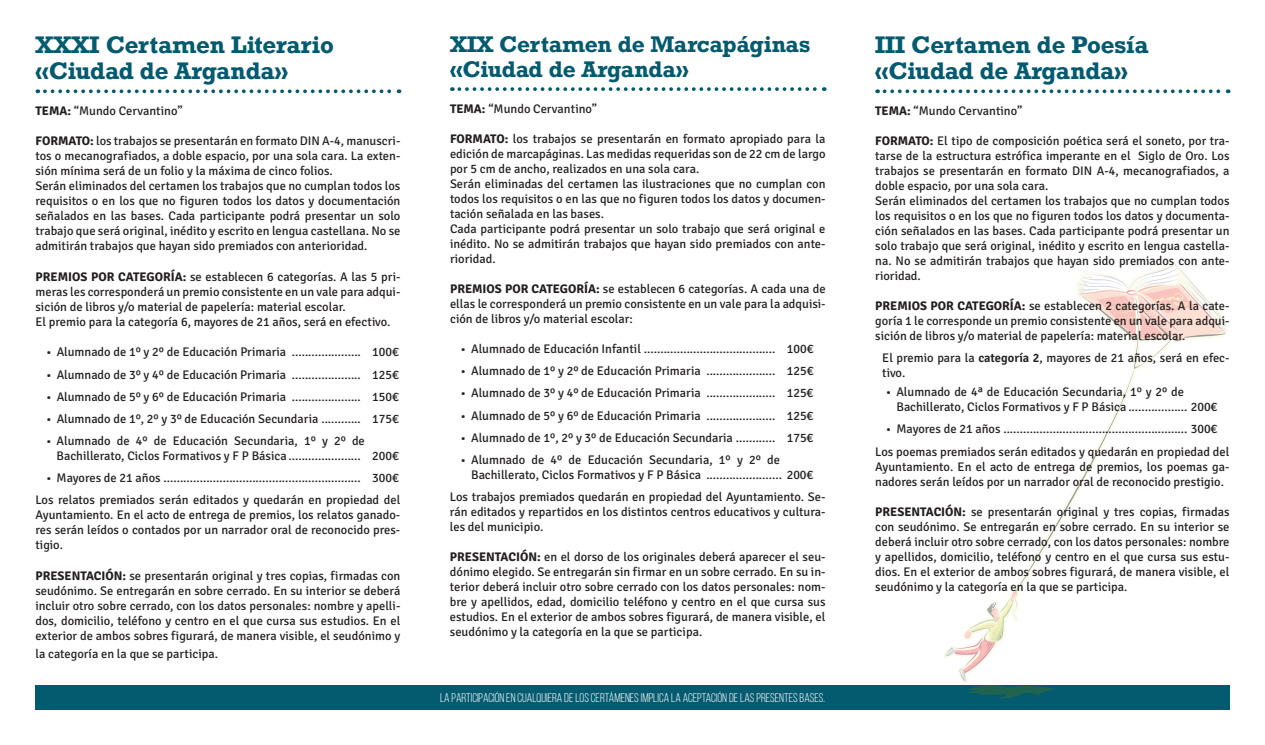
<style>
.page{position:relative;width:1265px;height:745px;background:#fff}
.page>*{position:absolute;margin:0;border:0;box-sizing:border-box;transform-origin:0 0}
.t1{font:700 22.5px/26.2px "Rockwell";color:#045a6f}
.t2{font:700 21.25px/25px "Rockwell";color:#045a6f}
.t3{font:12.5px/15px "Signika";color:#231f20}
.t4{font:12.5px "Bebas Neue";color:#fff}
.s1{font-weight:700}
.s2{font-weight:600}
</style>
<div class="page">
<svg style="left:459px;top:87px;width:366px;height:4px"></svg>
<svg style="left:45px;top:89px;width:355px;height:4px"></svg>
<div style="left:35px;top:684px;width:1195px;height:25px;background:#045a6f"></div>
<svg style="left:943px;top:261px;width:287px;height:437px"></svg>
<svg style="left:885px;top:89px;width:344px;height:4px"></svg>
<h1 class="t1" style="left:35px;top:31px;width:300px">XXXI Certamen Literario «Ciudad de Arganda»</h1>
<p class="t3" style="left:35px;top:103px;width:149px"><span class="s1">TEMA:</span> “Mundo Cervantino”</p>
<p class="t3" style="left:35px;top:133px;width:366px"><span class="s1">FORMATO:</span> los trabajos se presentarán en formato DIN A-4, manuscri&shy;tos o mecanografiados, a doble espacio, por una sola cara. La exten&shy;sión mínima será de un folio y la máxima de cinco folios.<br>Serán eliminados del certamen los trabajos que no cumplan todos los requisitos o en los que no figuren todos los datos y documentación señalados en las bases. Cada participante podrá presentar un solo trabajo que será original, inédito y escrito en lengua castellana. No se admitirán trabajos que hayan sido premiados con anterioridad.</p>
<p class="t3" style="left:35px;top:269px;width:366px"><span class="s1">PREMIOS POR CATEGORÍA:</span> se establecen 6 categorías. A las 5 pri&shy;meras les corresponderá un premio consistente en un vale para adqui&shy;sición de libros y/o material de papelería: material escolar.<br>El premio para la categoría 6, mayores de 21 años, será en efectivo.</p>
<p class="t3" style="left:46px;top:344px;width:355px">• Alumnado de 1º y 2º de Educación Primaria ..................... 100€</p>
<p class="t3" style="left:46px;top:367px;width:355px">• Alumnado de 3º y 4º de Educación Primaria ..................... 125€</p>
<p class="t3" style="left:46px;top:389px;width:355px">• Alumnado de 5º y 6º de Educación Primaria ..................... 150€</p>
<p class="t3" style="left:46px;top:411px;width:355px">• Alumnado de 1º, 2º y 3º de Educación Secundaria ............ 175€</p>
<p class="t3" style="left:57px;top:433px;width:344px;text-indent:-11px">• Alumnado de 4º de Educación Secundaria, 1º y 2º de<br>Bachillerato, Ciclos Formativos y F P Básica ...................... 200€</p>
<p class="t3" style="left:35px;top:466px;width:366px;line-height:22.1px;text-align:right">• Mayores de 21 años ............................................................ 300€<br>Los relatos premiados serán editados y quedarán en propiedad del</p>
<p class="t3" style="left:35px;top:507px;width:366px;text-align:justify">Ayuntamiento. En el acto de entrega de premios, los relatos ganado&shy;res serán leídos o contados por un narrador oral de reconocido pres&shy;tigio.</p>
<p class="t3" style="left:35px;top:568px;width:367px;text-align:justify"><span class="s1">PRESENTACIÓN:</span> se presentarán original y tres copias, firmadas con seudónimo. Se entregarán en sobre cerrado. En su interior se deberá incluir otro sobre cerrado, con los datos personales: nombre y apelli&shy;dos, domicilio, teléfono y centro en el que cursa sus estudios. En el exterior de ambos sobres figurará, de manera visible, el seudónimo y</p>
<p class="t3" style="left:35px;top:646px;width:184px">la categoría en la que se participa.</p>
<h2 class="t2" style="left:450px;top:31px;width:362px">XIX Certamen de Marcapáginas «Ciudad de Arganda»</h2>
<p class="t3" style="left:450px;top:101px;width:149px"><span class="s1">TEMA:</span> “Mundo Cervantino”</p>
<p class="t3" style="left:450px;top:131px;width:377px"><span class="s1">FORMATO:</span> los trabajos se presentarán en formato apropiado para la edición de marcapáginas. Las medidas requeridas son de 22 cm de largo por 5 cm de ancho, realizados en una sola cara.<br>Serán eliminadas del certamen las ilustraciones que no cumplan con todos los requisitos o en las que no figuren todos los datos y documen&shy;tación señalada en las bases.<br>Cada participante podrá presentar un solo trabajo que será original e inédito. No se admitirán trabajos que hayan sido premiados con ante&shy;rioridad.</p>
<p class="t3" style="left:450px;top:281px;width:377px;text-align:justify"><span class="s1">PREMIOS POR CATEGORÍA:</span> se establecen 6 categorías. A cada una de ellas le corresponderá un premio consistente en un vale para la adquisi&shy;ción de libros y/o material escolar:</p>
<p class="t3" style="left:461px;top:341px;width:355px">• Alumnado de Educación Infantil ........................................ 100€</p>
<p class="t3" style="left:461px;top:363px;width:355px">• Alumnado de 1º y 2º de Educación Primaria ..................... 125€</p>
<p class="t3" style="left:461px;top:385px;width:355px">• Alumnado de 3º y 4º de Educación Primaria ..................... 125€</p>
<p class="t3" style="left:461px;top:408px;width:355px">• Alumnado de 5º y 6º de Educación Primaria ..................... 125€</p>
<p class="t3" style="left:461px;top:430px;width:355px">• Alumnado de 1º, 2º y 3º de Educación Secundaria ............ 175€</p>
<p class="t3" style="left:471px;top:452px;width:344px;text-indent:-11px">• Alumnado de 4º de Educación Secundaria, 1º y 2º de<br>Bachillerato, Ciclos Formativos y F P Básica ....................... 200€</p>
<p class="t3" style="left:450px;top:489px;width:377px;text-align:justify">Los trabajos premiados quedarán en propiedad del Ayuntamiento. Se&shy;rán editados y repartidos en los distintos centros educativos y cultura&shy;les del municipio.</p>
<p class="t3" style="left:450px;top:549px;width:377px;text-align:justify"><span class="s1">PRESENTACIÓN:</span> en el dorso de los originales deberá aparecer el seu&shy;dónimo elegido. Se entregarán sin firmar en un sobre cerrado. En su in&shy;terior deberá incluir otro sobre cerrado con los datos personales: nom&shy;bre y apellidos, edad, domicilio teléfono y centro en el que cursa sus estudios. En el exterior de ambos sobres figurará, de manera visible, el seudónimo y la categoría en la que se participa.</p>
<p class="t4" style="left:440px;top:690px;width:386px">LA PARTICIPACIÓN EN CUALQUIERA DE LOS CERTÁMENES IMPLICA LA ACEPTACIÓN DE LAS PRESENTES BASES.</p>
<h1 class="t1" style="left:875px;top:31px;width:275px">III Certamen de Poesía «Ciudad de Arganda»</h1>
<p class="t3" style="left:875px;top:103px;width:149px"><span class="s1">TEMA:</span> “Mundo Cervantino”</p>
<p class="t3" style="left:875px;top:133px;width:356px"><span class="s1">FORMATO:</span> El tipo de composición poética será el soneto, por tra&shy;tarse de la estructura estrófica imperante en el Siglo de Oro. Los trabajos se presentarán en formato DIN A-4, mecanografiados, a doble espacio, por una sola cara.<br>Serán eliminados del certamen los trabajos que no cumplan todos los requisitos o en los que no figuren todos los datos y documenta&shy;ción señalados en las bases. Cada participante podrá presentar un solo trabajo que será original, inédito y escrito en lengua castella&shy;na. No se admitirán trabajos que hayan sido premiados con ante&shy;rioridad.</p>
<p class="t3" style="left:875px;top:298px;width:356px;text-align:justify"><span class="s1">PREMIOS POR CATEGORÍA:</span> se establecen 2 categorías. A la cate&shy;goría 1 le corresponde un premio consistente en un vale para adqui&shy;sición de libros y/o material de papelería: material escolar.</p>
<p class="t3" style="left:882px;top:351px;width:349px">El premio para la <span class="s2">categoría 2</span>, mayores de 21 años, será en efec&shy;tivo.</p>
<p class="t3" style="left:896px;top:384px;width:323px;text-indent:-11px">• Alumnado de 4ª de Educación Secundaria, 1º y 2º de<br>Bachillerato, Ciclos Formativos y F P Básica .................. 200€</p>
<p class="t3" style="left:875px;top:418px;width:356px;line-height:22.1px;text-align:center">• Mayores de 21 años ........................................................ 300€<br>Los poemas premiados serán editados y quedarán en propiedad del</p>
<p class="t3" style="left:875px;top:458px;width:356px">Ayuntamiento. En el acto de entrega de premios, los poemas ga&shy;nadores serán leídos por un narrador oral de reconocido prestigio.</p>
<p class="t3" style="left:875px;top:503px;width:356px;text-align:justify"><span class="s1">PRESENTACIÓN:</span> se presentarán original y tres copias, firmadas con seudónimo. Se entregarán en sobre cerrado. En su interior se deberá incluir otro sobre cerrado, con los datos personales: nombre y apellidos, domicilio, teléfono y centro en el que cursa sus estu&shy;dios. En el exterior de ambos sobres figurará, de manera visible, el seudónimo y la categoría en la que se participa.</p>
</div>
